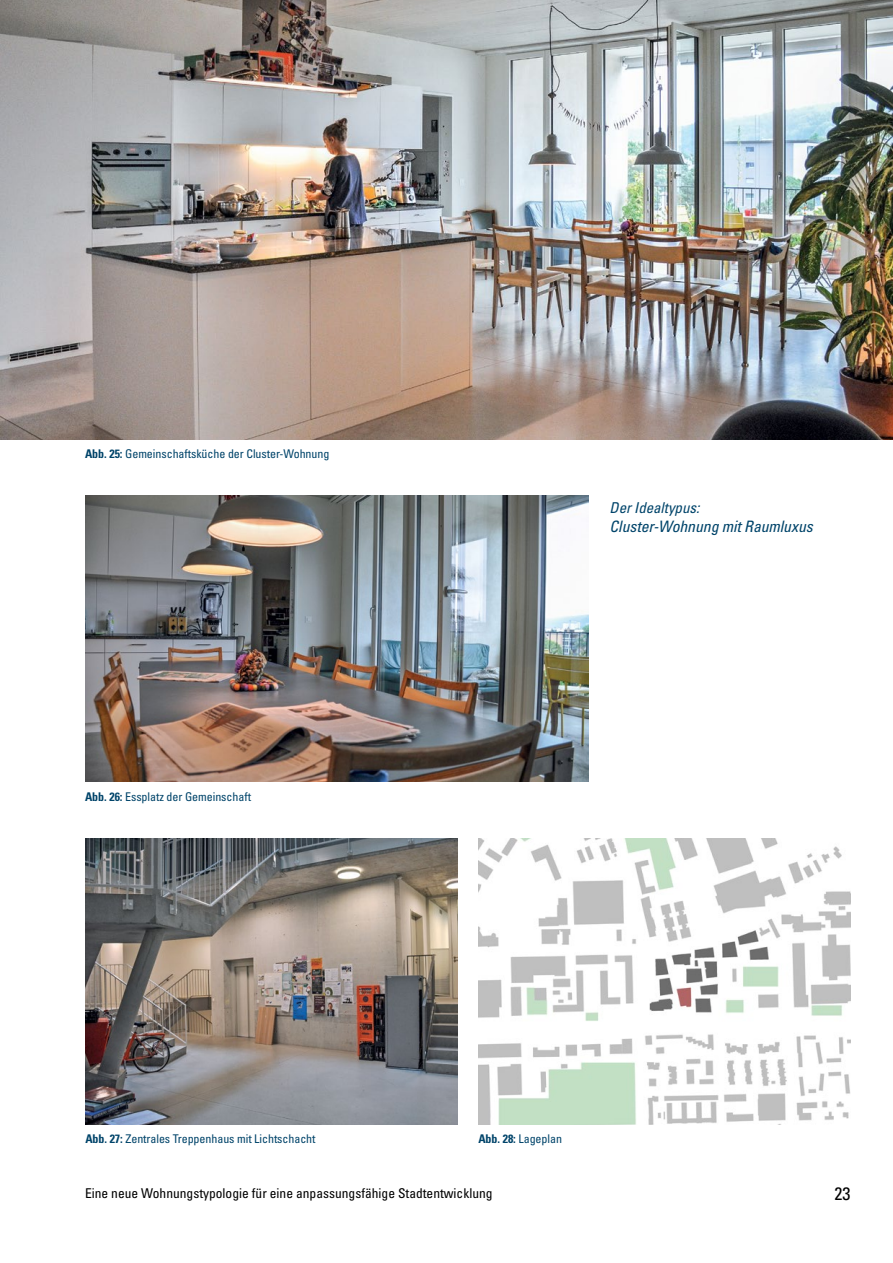
<style>
.page{position:relative;width:893px;height:1263px;background:#fff}
.page>*{position:absolute;margin:0;border:0;box-sizing:border-box;transform-origin:0 0}
.t1{font:condensed 18px "Univers LT Pro";color:#000}
.t2{font:italic condensed 15.75px "Univers LT Pro";letter-spacing:-.005em;color:#00446a}
.t3{font:italic condensed 15px "Univers LT Std";letter-spacing:-.005em;color:#00446a}
.t4{font:condensed 13.5px "Univers LT Pro";color:#000}
.t5{font:condensed 12px "Univers LT Pro";letter-spacing:-.005em;color:#00446a}
.s1{font-weight:700}
</style>
<div class="page">
<img style="left:85px;top:496px;width:503px;height:285px">
<img style="left:85px;top:839px;width:372px;height:285px">
<img style="left:478px;top:839px;width:372px;height:285px">
<img style="left:0;top:0;width:893px;height:440px">
<p class="t5" style="left:85px;top:446px;width:246px"><span class="s1">Abb. 25:</span> Gemeinschaftsküche der Cluster-Wohnung</p>
<p class="t5" style="left:85px;top:789px;width:167px"><span class="s1">Abb. 26:</span> Essplatz der Gemeinschaft</p>
<p class="t3" style="left:610px;top:499px;width:91px">Der Idealtypus:</p>
<p class="t2" style="left:610px;top:517px;width:205px">Cluster-Wohnung mit Raumluxus</p>
<p class="t5" style="left:85px;top:1131px;width:232px"><span class="s1">Abb. 27:</span> Zentrales Treppenhaus mit Lichtschacht</p>
<p class="t5" style="left:478px;top:1131px;width:85px"><span class="s1">Abb. 28:</span> Lageplan</p>
<p class="t4" style="left:85px;top:1185px;width:409px">Eine neue Wohnungstypologie für eine anpassungsfähige Stadtentwicklung</p>
<h1 class="t1" style="left:834px;top:1182px;width:17px">23</h1>
</div>
